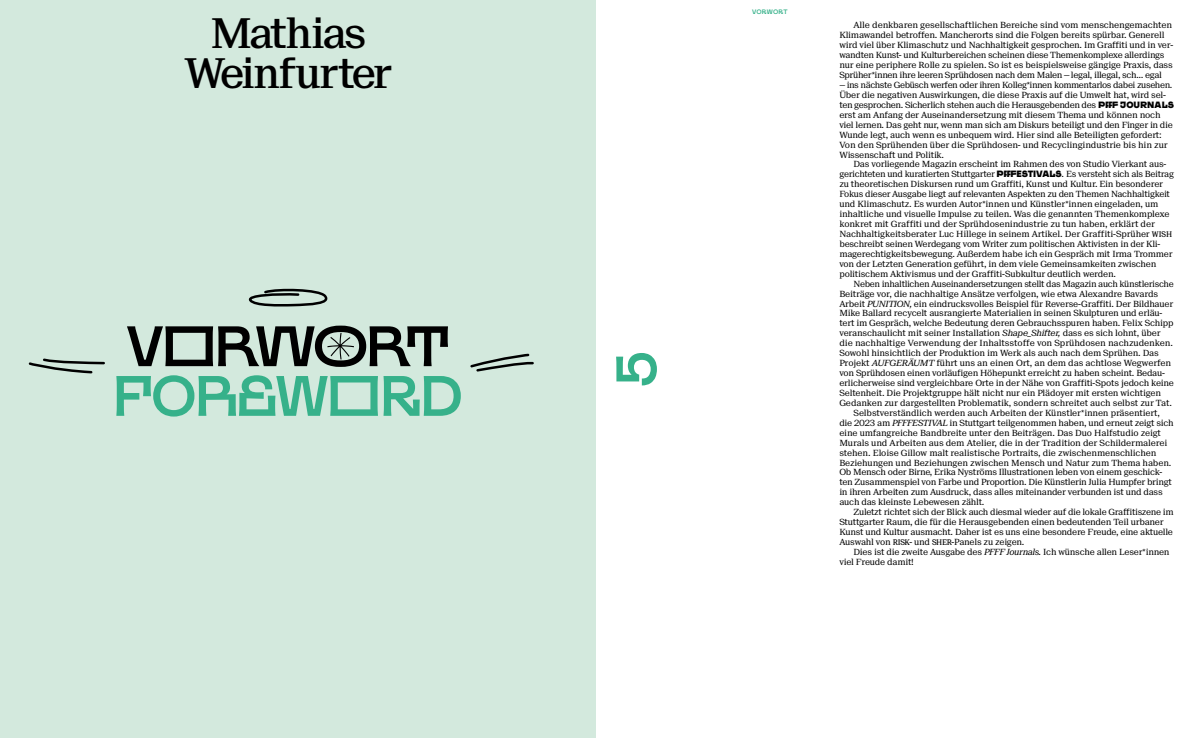
<style>
.page{position:relative;width:1191px;height:738px;background:#fff}
.page>*{position:absolute;margin:0;border:0;box-sizing:border-box;transform-origin:0 0}
.t1{font:53px "Pfffont";color:#36b18a}
.t2{font:53px "Pfffont";color:#000}
.t3{font:500 41px/39.7px "Suisse Neue";letter-spacing:-.07em;color:#000;text-align:center}
.t4{font:8.5px/9.9px "Suisse Neue";letter-spacing:-.025em;color:#000}
.t5{font:6px "Pfffont";letter-spacing:.025em;color:#36b18a}
.s1{font-family:"Pfffont";font-weight:900}
.s2{font-weight:500;font-size:7.8px}
.s3{font-style:italic}
</style>
<div class="page">
<div style="left:0;top:0;width:595px;height:737px;background:#d3e9dd"></div>
<svg style="left:248px;top:288px;width:80px;height:19px"></svg>
<svg style="left:28px;top:358px;width:77px;height:16px"></svg>
<svg style="left:470px;top:353px;width:64px;height:19px"></svg>
<h2 class="t3" style="left:184px;top:14px;width:209px">Mathias<br>Weinfurter</h2>
<h1 class="t2" style="left:126px;top:316px;width:325px">VORWORT</h1>
<h1 class="t1" style="left:113px;top:366px;width:352px">FOREWORD</h1>
<h1 class="t1" style="left:607px;top:386px;width:37px;rotate:-90deg">5</h1>
<p class="t5" style="left:752px;top:8px;width:37px">VORWORT</p>
<p class="t4" style="left:839px;top:20px;width:335px;text-indent:14px">Alle denkbaren gesellschaftlichen Bereiche sind vom menschengemachten Klimawandel betroffen. Mancherorts sind die Folgen bereits spürbar. Generell wird viel über Klimaschutz und Nachhaltigkeit gesprochen. Im Graffiti und in ver&shy;wandten Kunst- und Kulturbereichen scheinen diese Themenkomplexe allerdings nur eine periphere Rolle zu spielen. So ist es beispielsweise gängige Praxis, dass Sprüher*innen ihre leeren Sprühdosen nach dem Malen — legal, illegal, sch… egal</p>
<p class="t4" style="left:839px;top:80px;width:336px">— ins nächste Gebüsch werfen oder ihren Kolleg*innen kommentarlos dabei zusehen.<br>Über die negativen Auswirkungen, die diese Praxis auf die Umwelt hat, wird sel&shy;ten gesprochen. Sicherlich stehen auch die Herausgebenden des <span class="s1">PFFF JOURNALS </span>erst am Anfang der Auseinandersetzung mit diesem Thema und können noch viel lernen. Das geht nur, wenn man sich am Diskurs beteiligt und den Finger in die Wunde legt, auch wenn es unbequem wird. Hier sind alle Beteiligten gefordert:<br>Von den Sprühenden über die Sprühdosen- und Recyclingindustrie bis hin zur Wissenschaft und Politik.</p>
<p class="t4" style="left:839px;top:159px;width:336px;text-indent:14px">Das vorliegende Magazin erscheint im Rahmen des von Studio Vierkant aus&shy;gerichteten und kuratierten Stuttgarter <span class="s1">PFFFESTIVALS</span>. Es versteht sich als Beitrag zu theoretischen Diskursen rund um Graffiti, Kunst und Kultur. Ein besonderer Fokus dieser Ausgabe liegt auf relevanten Aspekten zu den Themen Nachhaltigkeit und Klimaschutz. Es wurden Autor*innen und Künstler*innen eingeladen, um inhaltliche und visuelle Impulse zu teilen. Was die genannten Themenkomplexe konkret mit Graffiti und der Sprühdosenindustrie zu tun haben, erklärt der Nachhaltigkeitsberater Luc Hillege in seinem Artikel. Der Graffiti-Sprüher <span class="s2">WISH </span>beschreibt seinen Werdegang vom Writer zum politischen Aktivisten in der Kli&shy;magerechtigkeitsbewegung. Außerdem habe ich ein Gespräch mit Irma Trommer von der Letzten Generation geführt, in dem viele Gemeinsamkeiten zwischen politischem Aktivismus und der Graffiti-Subkultur deutlich werden.</p>
<p class="t4" style="left:853px;top:278px;width:322px">Neben inhaltlichen Auseinandersetzungen stellt das Magazin auch künstlerische</p>
<p class="t4" style="left:839px;top:288px;width:320px">Beiträge vor, die nachhaltige Ansätze verfolgen, wie etwa Alexandre Bavards</p>
<p class="t4" style="left:839px;top:298px;width:335px">Arbeit <span class="s3">PUNITION,</span> ein eindrucksvolles Beispiel für Reverse-Graffiti. Der Bildhauer</p>
<p class="t4" style="left:839px;top:308px;width:324px">Mike Ballard recycelt ausrangierte Materialien in seinen Skulpturen und erläu-</p>
<p class="t4" style="left:839px;top:318px;width:336px">tert im Gespräch, welche Bedeutung deren Gebrauchsspuren haben. Felix Schipp</p>
<p class="t4" style="left:839px;top:328px;width:323px">veranschaulicht mit seiner Installation <span class="s3">Shape_Shifter,</span> dass es sich lohnt, über</p>
<p class="t4" style="left:839px;top:338px;width:335px">die nachhaltige Verwendung der Inhaltsstoffe von Sprühdosen nachzudenken.</p>
<p class="t4" style="left:839px;top:348px;width:321px">Sowohl hinsichtlich der Produktion im Werk als auch nach dem Sprühen. Das</p>
<p class="t4" style="left:839px;top:358px;width:333px">Projekt <span class="s3">AUFGERÄUMT</span> führt uns an einen Ort, an dem das achtlose Wegwerfen</p>
<p class="t4" style="left:839px;top:368px;width:327px">von Sprühdosen einen vorläufigen Höhepunkt erreicht zu haben scheint. Bedau-</p>
<p class="t4" style="left:839px;top:378px;width:336px">erlicherweise sind vergleichbare Orte in der Nähe von Graffiti-Spots jedoch keine</p>
<p class="t4" style="left:839px;top:387px;width:323px">Seltenheit. Die Projektgruppe hält nicht nur ein Plädoyer mit ersten wichtigen</p>
<p class="t4" style="left:839px;top:397px;width:334px">Gedanken zur dargestellten Problematik, sondern schreitet auch selbst zur Tat.</p>
<p class="t4" style="left:853px;top:407px;width:308px">Selbstverständlich werden auch Arbeiten der Künstler*innen präsentiert,</p>
<p class="t4" style="left:839px;top:417px;width:336px">die 2023 am <span class="s3">PFFFESTIVAL</span> in Stuttgart teilgenommen haben, und erneut zeigt sich</p>
<p class="t4" style="left:839px;top:427px;width:323px">eine umfangreiche Bandbreite unter den Beiträgen. Das Duo Halfstudio zeigt</p>
<p class="t4" style="left:839px;top:437px;width:329px">Murals und Arbeiten aus dem Atelier, die in der Tradition der Schildermalerei</p>
<p class="t4" style="left:839px;top:447px;width:318px">stehen. Eloise Gillow malt realistische Portraits, die zwischenmenschlichen</p>
<p class="t4" style="left:839px;top:457px;width:333px">Beziehungen und Beziehungen zwischen Mensch und Natur zum Thema haben.</p>
<p class="t4" style="left:839px;top:467px;width:324px">Ob Mensch oder Birne, Erika Nyströms Illustrationen leben von einem geschick-</p>
<p class="t4" style="left:839px;top:477px;width:334px">ten Zusammenspiel von Farbe und Proportion. Die Künstlerin Julia Humpfer bringt</p>
<p class="t4" style="left:839px;top:487px;width:325px">in ihren Arbeiten zum Ausdruck, dass alles miteinander verbunden ist und dass</p>
<p class="t4" style="left:839px;top:497px;width:147px">auch das kleinste Lebewesen zählt.</p>
<p class="t4" style="left:853px;top:507px;width:321px">Zuletzt richtet sich der Blick auch diesmal wieder auf die lokale Graffitiszene im</p>
<p class="t4" style="left:839px;top:516px;width:326px">Stuttgarter Raum, die für die Herausgebenden einen bedeutenden Teil urbaner</p>
<p class="t4" style="left:839px;top:526px;width:335px">Kunst und Kultur ausmacht. Daher ist es uns eine besondere Freude, eine aktuelle</p>
<p class="t4" style="left:839px;top:536px;width:187px">Auswahl von <span class="s2">RISK</span>- und <span class="s2">SHER</span>-Panels zu zeigen.</p>
<p class="t4" style="left:853px;top:546px;width:317px">Dies ist die zweite Ausgabe des <span class="s3">PFFF Journals.</span> Ich wünsche allen Leser*innen</p>
<p class="t4" style="left:839px;top:556px;width:76px">viel Freude damit!</p>
</div>
